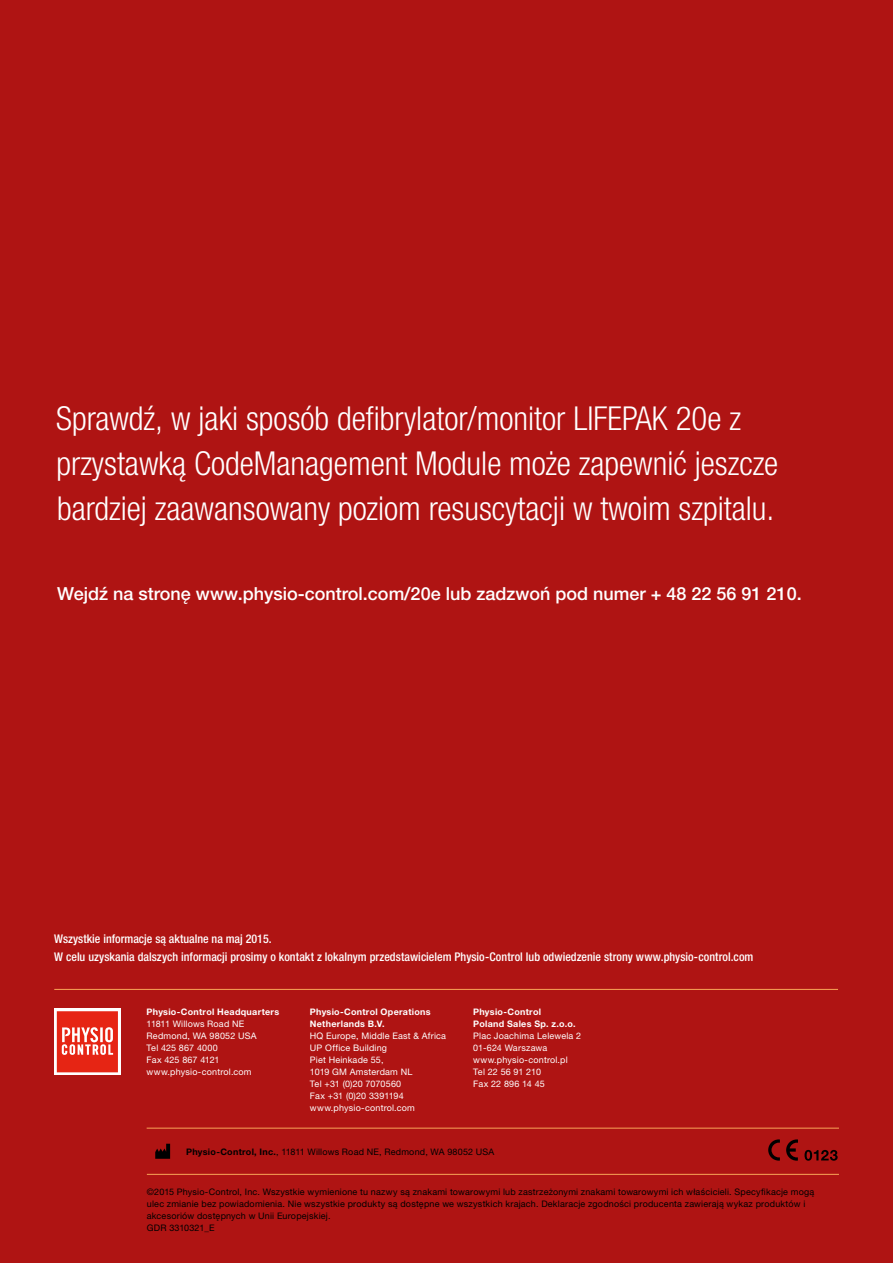
<style>
.page{position:relative;width:893px;height:1263px;background:#af1413}
.page>*{position:absolute;margin:0;border:0;box-sizing:border-box;transform-origin:0 0}
.t1{font:300 condensed 33px/45px "Helvetica Neue LTW1 G";color:#fff}
.t2{font:500 18px "Helvetica Neue LTW1 G";color:#fff}
.t3{font:500 condensed 12px/18px "Helvetica Neue LTW1 G";color:#fff}
.t4{font:9px/12px "Helvetica Neue LTW1 G";letter-spacing:.02em;color:#000}
.t5{font:9px/12px "Helvetica Neue LTW1 G";letter-spacing:.02em;color:#fff}
.t6{font:700 9px/12px "Helvetica Neue LTW1 G";letter-spacing:.03em;color:#fff}
.t7{font:9px "Helvetica Neue LT Std";letter-spacing:.015em;color:#fff}
.s1{font-weight:700}
</style>
<div class="page">
<svg style="left:54px;top:1009px;width:66px;height:66px"></svg>
<svg style="left:57px;top:1011px;width:61px;height:61px;background:#ea4c3e"></svg>
<hr style="left:54px;top:989px;width:784px;height:1px;background:#f8a557">
<hr style="left:147px;top:1174px;width:692px;height:1px;background:#f8a557">
<hr style="left:147px;top:1128px;width:692px;height:1px;background:#f8a557">
<svg style="left:155px;top:1144px;width:15px;height:15px"></svg>
<svg style="left:786px;top:1139px;width:12px;height:22px"></svg>
<svg style="left:768px;top:1139px;width:12px;height:21px"></svg>
<svg style="left:804px;top:1150px;width:34px;height:11px"></svg>
<h1 class="t1" style="left:56px;top:396px;width:723px">Sprawdź, w jaki sposób defibrylator/monitor LIFEPAK 20e z przystawką CodeManagement Module może zapewnić jeszcze bardziej zaawansowany poziom resuscytacji w twoim szpitalu.</h1>
<h2 class="t2" style="left:57px;top:583px;width:746px">Wejdź na stronę www.physio-control.com/20e lub zadzwoń pod numer + 48 22 56 91 210.</h2>
<h3 class="t3" style="left:54px;top:930px;width:701px">Wszystkie informacje są aktualne na maj 2015.<br>W celu uzyskania dalszych informacji prosimy o kontakt z lokalnym przedstawicielem Physio-Control lub odwiedzenie strony www.physio-control.com</h3>
<p class="t6" style="left:147px;top:1006px;width:134px">Physio-Control Headquarters</p>
<p class="t7" style="left:147px;top:1018px;width:99px">11811 Willows Road NE</p>
<p class="t5" style="left:147px;top:1030px;width:111px">Redmond, WA 98052 USA<br>Tel 425 867 4000<br>Fax 425 867 4121 www.physio-control.com</p>
<p class="t6" style="left:310px;top:1006px;width:122px">Physio-Control Operations<br>Netherlands B.V.</p>
<p class="t5" style="left:310px;top:1030px;width:138px">HQ Europe, Middle East &amp; Africa<br>UP Office Building<br>Piet Heinkade 55,<br>1019 GM Amsterdam NL<br>Tel +31 (0)20 7070560<br>Fax +31 (0)20 3391194 www.physio-control.com</p>
<p class="t6" style="left:473px;top:1006px;width:104px">Physio-Control<br>Poland Sales Sp. z.o.o.</p>
<p class="t5" style="left:473px;top:1030px;width:109px">Plac Joachima Lelewela 2<br>01-624 Warszawa www.physio-control.pl<br>Tel 22 56 91 210<br>Fax 22 896 14 45</p>
<p class="t4" style="left:186px;top:1146px;width:310px"><span class="s1">Physio-Control, Inc.</span>, 11811 Willows Road NE, Redmond, WA 98052 USA</p>
<p class="t4" style="left:147px;top:1185px;width:669px">©2015 Physio-Control, Inc. Wszystkie wymienione tu nazwy są znakami towarowymi lub zastrzeżonymi znakami towarowymi ich właścicieli. Specyfikacje mogą ulec zmianie bez powiadomienia. Nie wszystkie produkty są dostępne we wszystkich krajach. Deklaracje zgodności producenta zawierają wykaz produktów i akcesoriów dostępnych w Unii Europejskiej.<br>GDR 3310321_E</p>
</div>
